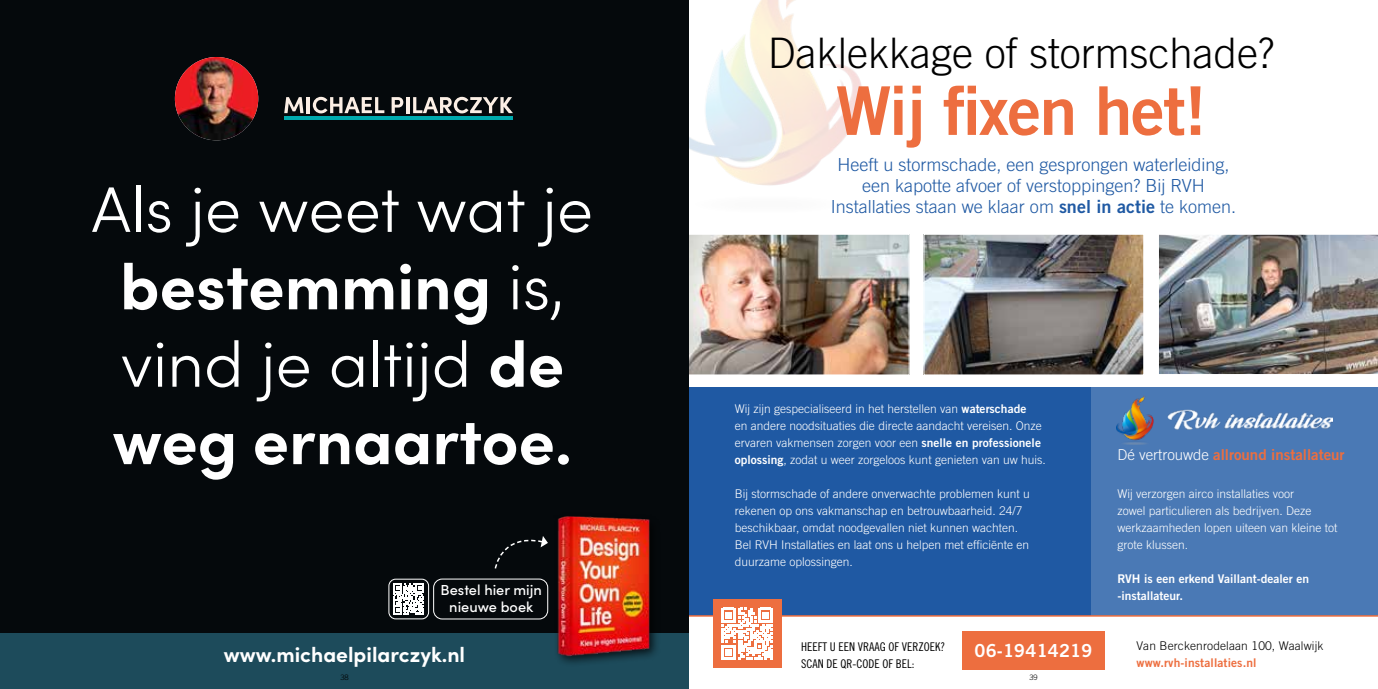
<style>
.page{position:relative;width:1378px;height:689px;background:#fff}
.page>*{position:absolute;margin:0;border:0;box-sizing:border-box;transform-origin:0 0}
.t1{font:67.2px "Trade Gothic LT Std Bd 2";letter-spacing:-.02em;color:#ed6e3f}
.t2{font:300 64.5px/77.4px "Sofia Pro";color:#fff;text-align:center}
.t3{font:300 42px "Trade Gothic LT Std";color:#000}
.t4{font:700 21px "Sofia Pro";color:#fff}
.t5{font:300 18px/21px "Trade Gothic LT Std";color:#1f59a3;text-align:center}
.t6{font:18px "Trade Gothic LT Std Bd 2";letter-spacing:.01em;color:#fff}
.t7{font:15px "Trade Gothic LT Std Bd 2";color:#ed6e3f}
.t8{font:500 14.55px/17.4px "Sofia Pro";color:#fff;text-align:center}
.t9{font:300 12px/17px "Trade Gothic LT Std";color:#fff}
.t10{font:12px/17px "Trade Gothic LT Std Bd 2";color:#fff}
.t11{font:12px/17px "Trade Gothic LT Std Cn 18";color:#000}
.t12{font:300 12px "Trade Gothic LT Std";letter-spacing:.01em;color:#000}
.t13{font:12px "Trade Gothic LT Std Bd 2";letter-spacing:.01em;color:#ed6e3f}
.t14{font:300 7.5px "Trade Gothic LT Std";color:#000}
.s1{font-weight:700}
.s2{font-family:"Trade Gothic LT Std Bd 2";font-weight:400}
.s3{font-family:"Trade Gothic LT Std";font-weight:300;color:#fff}
</style>
<div class="page">
<img style="left:689px;top:0;width:173px;height:186px">
<div style="left:689px;top:387px;width:689px;height:229px;background:#1f59a3"></div>
<div style="left:1091px;top:387px;width:287px;height:228px;background:#4a79b5"></div>
<hr style="left:689px;top:615px;width:689px;height:2px;background:#ed6e3f">
<img style="left:925px;top:236px;width:217px;height:137px">
<div style="left:923px;top:234px;width:221px;height:141px;border:1px solid #fff"></div>
<img style="left:1159px;top:234px;width:219px;height:140px">
<img style="left:689px;top:234px;width:220px;height:141px">
<img style="left:1117px;top:396px;width:215px;height:48px">
<div style="left:713px;top:600px;width:68px;height:68px;background:#ed6e3f"></div>
<svg style="left:721px;top:608px;width:52px;height:51px"></svg>
<div style="left:962px;top:632px;width:142px;height:38px;background:#ed6e3f"></div>
<div style="left:0;top:0;width:689px;height:651px;background:#05090c"></div>
<div style="left:0;top:634px;width:689px;height:55px;background:#1d4b5b"></div>
<img style="left:175px;top:57px;width:83px;height:83px;border-radius:42px">
<svg style="left:284px;top:97px;width:19px;height:16px"></svg>
<hr style="left:307px;top:97px;width:3px;height:16px;background:#fcefe5">
<svg style="left:313px;top:97px;width:71px;height:16px"></svg>
<svg style="left:391px;top:97px;width:12px;height:16px"></svg>
<hr style="left:406px;top:97px;width:3px;height:16px;background:#fcefe5">
<svg style="left:413px;top:97px;width:100px;height:16px"></svg>
<hr style="left:284px;top:116px;width:229px;height:4px;background:#00aaae">
<svg style="left:393px;top:584px;width:31px;height:30px"></svg>
<div style="left:389px;top:579px;width:40px;height:40px;border:1px solid #fff;border-radius:7px"></div>
<div style="left:433px;top:579px;width:115px;height:40px;border:1px solid #fff;border-radius:9px"></div>
<svg style="left:494px;top:539px;width:33px;height:30px"></svg>
<div style="left:553px;top:511px;width:108px;height:156px;background:#000;opacity:.75"></div>
<img style="left:527px;top:511px;width:154px;height:149px">
<h2 class="t2" style="left:92px;top:167px;width:503px">Als je weet wat je <span class="s1">bestemming</span> is, vind je altijd <span class="s1">de weg ernaartoe.</span></h2>
<p class="t8" style="left:440px;top:580px;width:103px">Bestel hier mijn nieuwe boek</p>
<h3 class="t4" style="left:224px;top:638px;width:243px">www.michaelpilarczyk.nl</h3>
<h3 class="t3" style="left:768px;top:28px;width:508px">Daklekkage of stormschade?</h3>
<h1 class="t1" style="left:835px;top:69px;width:373px">Wij fixen het!</h1>
<h3 class="t5" style="left:831px;top:154px;width:407px">Heeft u stormschade, een gesprongen waterleiding, een kapotte afvoer of verstoppingen? Bij RVH<br>Installaties staan we klaar om <span class="s2">snel in actie</span> te komen.</h3>
<p class="t9" style="left:735px;top:400px;width:312px">Wij zijn gespecialiseerd in het herstellen van <span class="s2">waterschade<br></span>en andere noodsituaties die directe aandacht vereisen. Onze ervaren vakmensen zorgen voor een <span class="s2">snelle en professionele oplossing</span>, zodat u weer zorgeloos kunt genieten van uw huis.</p>
<p class="t9" style="left:735px;top:485px;width:296px">Bij stormschade of andere onverwachte problemen kunt u rekenen op ons vakmanschap en betrouwbaarheid. 24/7 beschikbaar, omdat noodgevallen niet kunnen wachten.<br>Bel RVH Installaties en laat ons u helpen met efficiënte en duurzame oplossingen.</p>
<p class="t11" style="left:801px;top:638px;width:145px">HEEFT U EEN VRAAG OF VERZOEK?<br>SCAN DE QR-CODE OF BEL:</p>
<h3 class="t6" style="left:974px;top:639px;width:119px">06-19414219</h3>
<p class="t7" style="left:1117px;top:445px;width:229px"><span class="s3">Dé vertrouwde</span> allround installateur</p>
<p class="t9" style="left:1117px;top:485px;width:222px">Wij verzorgen airco installaties voor<br>zowel particulieren als bedrijven. Deze werkzaamheden lopen uiteen van kleine tot grote klussen.</p>
<p class="t10" style="left:1117px;top:570px;width:193px">RVH is een erkend Vaillant-dealer en -installateur.</p>
<p class="t12" style="left:1136px;top:639px;width:188px">Van Berckenrodelaan 100, Waalwijk</p>
<p class="t13" style="left:1136px;top:656px;width:121px">www.rvh-installaties.nl</p>
<p class="t14" style="left:340px;top:672px;width:10px">38</p>
<p class="t14" style="left:1029px;top:672px;width:10px">39</p>
</div>
